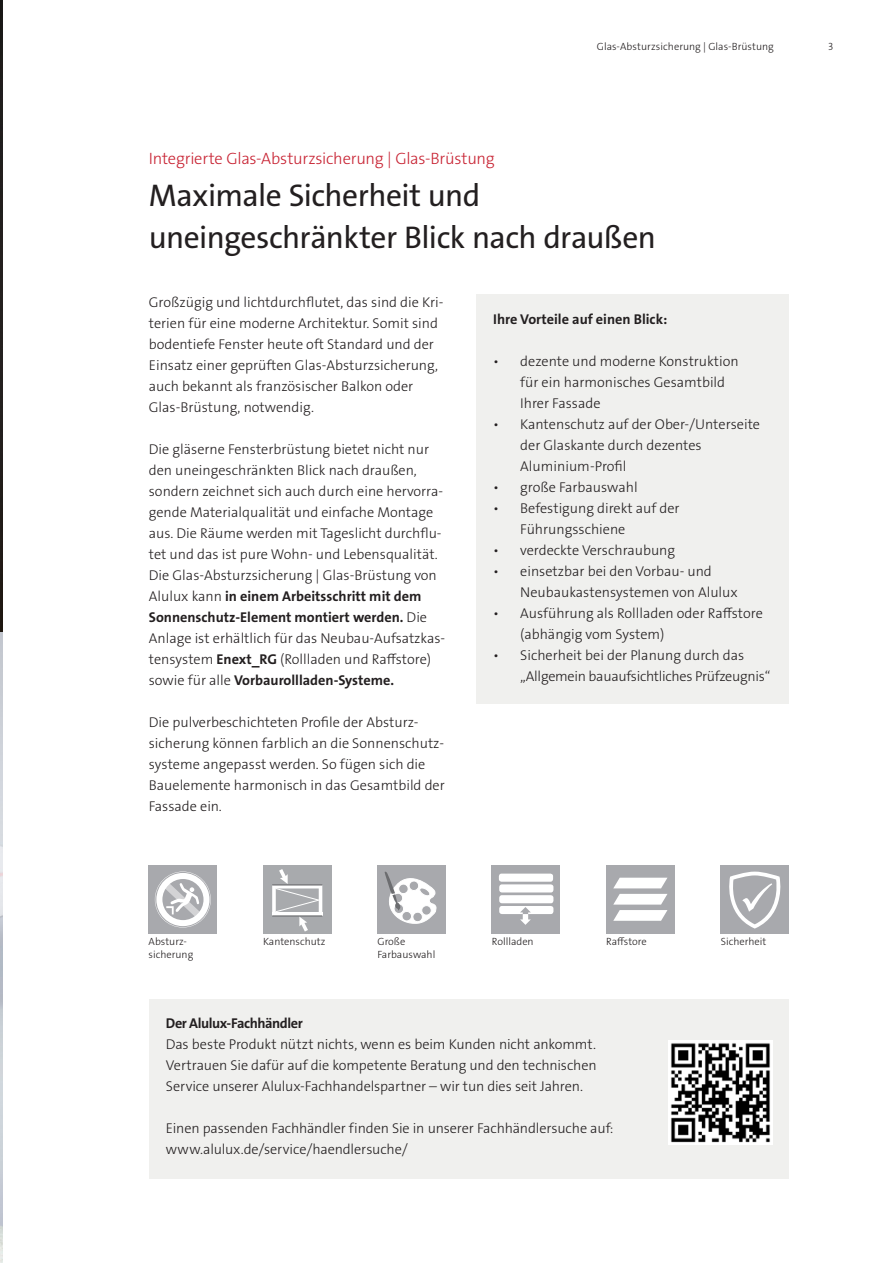
<style>
.page{position:relative;width:893px;height:1263px;background:#fff}
.page>*{position:absolute;margin:0;border:0;box-sizing:border-box;transform-origin:0 0}
.t1{font:31.5px "The Sans Os F";letter-spacing:-.02em;color:#231f20}
.t2{font:300 16.5px "The Sans Os F";letter-spacing:-.015em;color:#c82434}
.Copytext{font:300 14.25px/21px "The Sans Os F";color:#231f20}
.Copytext-2{font:300 14.25px/21px "The Sans Os F";letter-spacing:-.02em;color:#231f20}
.Copytext-3{font:700 14.25px "The Sans Os F";letter-spacing:-.01em;color:#231f20}
.Copytext-4{font:700 14.25px "The Sans Os F";letter-spacing:-.03em;color:#231f20}
.Copytext-5{font:300 10.5px/12.6px "The Sans Os F";color:#231f20}
.s1{font-weight:700}
</style>
<div class="page">
<div style="left:476px;top:295px;width:313px;height:409px;background:#f0f0ee"></div>
<img style="left:0;top:0;width:2px;height:1263px">
<div style="left:149px;top:865px;width:68px;height:68px;background:#a8a9ad"></div>
<svg style="left:155px;top:871px;width:56px;height:56px"></svg>
<div style="left:721px;top:865px;width:68px;height:68px;background:#a8a9ad"></div>
<svg style="left:729px;top:871px;width:52px;height:57px"></svg>
<div style="left:492px;top:865px;width:68px;height:68px;background:#a8a9ad"></div>
<div style="left:499px;top:884px;width:54px;height:8px;background:#fff;border-radius:3px"></div>
<div style="left:499px;top:895px;width:54px;height:8px;background:#fff;border-radius:3px"></div>
<svg style="left:499px;top:906px;width:54px;height:19px"></svg>
<div style="left:499px;top:874px;width:54px;height:8px;background:#fff;border-radius:3px"></div>
<div style="left:606px;top:865px;width:68px;height:68px;background:#a8a9ad"></div>
<svg style="left:613px;top:878px;width:54px;height:10px"></svg>
<svg style="left:614px;top:894px;width:53px;height:10px"></svg>
<svg style="left:613px;top:910px;width:54px;height:11px"></svg>
<div style="left:377px;top:865px;width:69px;height:68px;background:#a8a9ad"></div>
<svg style="left:384px;top:871px;width:53px;height:53px"></svg>
<div style="left:263px;top:865px;width:68px;height:68px;background:#a8aaad"></div>
<svg style="left:272px;top:869px;width:50px;height:62px"></svg>
<div style="left:149px;top:999px;width:640px;height:180px;background:#f0f0ee"></div>
<img style="left:669px;top:1040px;width:104px;height:104px">
<p class="Copytext-5" style="left:597px;top:40px;width:179px">Glas-Absturzsicherung | Glas-Brüstung</p>
<p class="Copytext-5" style="left:828px;top:40px;width:7px">3</p>
<p class="t2" style="left:149px;top:148px;width:347px">Integrierte Glas-Absturzsicherung | Glas-Brüstung</p>
<p class="t1" style="left:149px;top:175px;width:333px">Maximale Sicherheit und</p>
<p class="t1" style="left:149px;top:217px;width:509px">uneingeschränkter Blick nach draußen</p>
<p class="Copytext" style="left:149px;top:291px;width:296px">Großzügig und lichtdurchflutet, das sind die Kri&shy;terien für eine moderne Architektur. Somit sind bodentiefe Fenster heute oft Standard und der Einsatz einer geprüften Glas-Absturzsicherung, auch bekannt als französischer Balkon oder Glas-Brüstung, notwendig.</p>
<p class="Copytext" style="left:149px;top:438px;width:282px">Die gläserne Fensterbrüstung bietet nicht nur den uneingeschränkten Blick nach draußen,</p>
<p class="Copytext" style="left:149px;top:480px;width:296px">sondern zeichnet sich auch durch eine hervorra&shy;gende Materialqualität und einfache Montage aus. Die Räume werden mit Tageslicht durchflu&shy;tet und das ist pure Wohn- und Lebensqualität.</p>
<p class="Copytext" style="left:149px;top:564px;width:298px">Die Glas-Absturzsicherung | Glas-Brüstung von Alulux kann <span class="s1">in einem Arbeitsschritt mit dem Sonnenschutz-Element montiert werden.</span> Die Anlage ist erhältlich für das Neubau-Aufsatzkas&shy;tensystem <span class="s1">Enext_RG</span> (Rollladen und Raffstore) sowie für alle <span class="s1">Vorbaurollladen-Systeme.</span></p>
<p class="Copytext" style="left:149px;top:711px;width:271px">Die pulverbeschichteten Profile der Absturz-</p>
<p class="Copytext" style="left:149px;top:732px;width:297px">sicherung können farblich an die Sonnenschutz&shy;systeme angepasst werden. So fügen sich die Bauelemente harmonisch in das Gesamtbild der Fassade ein.</p>
<p class="Copytext-3" style="left:493px;top:310px;width:176px">Ihre Vorteile auf einen Blick:</p>
<p class="Copytext" style="left:520px;top:350px;width:220px;text-indent:-27px">• dezente und moderne Konstruktion für ein harmonisches Gesamtbild<br>Ihrer Fassade</p>
<p class="Copytext" style="left:520px;top:413px;width:241px;text-indent:-27px">• Kantenschutz auf der Ober-/Unterseite der Glaskante durch dezentes<br>Aluminium-Profil</p>
<p class="Copytext" style="left:493px;top:476px;width:146px">• große Farbauswahl</p>
<p class="Copytext" style="left:520px;top:497px;width:161px;text-indent:-27px">• Befestigung direkt auf der<br>Führungsschiene</p>
<p class="Copytext" style="left:493px;top:539px;width:183px">• verdeckte Verschraubung</p>
<p class="Copytext" style="left:520px;top:560px;width:219px;text-indent:-27px">• einsetzbar bei den Vorbau- und<br>Neubaukastensystemen von Alulux</p>
<p class="Copytext" style="left:520px;top:602px;width:244px;text-indent:-27px">• Ausführung als Rollladen oder Raffstore (abhängig vom System)</p>
<p class="Copytext-2" style="left:520px;top:644px;width:252px;text-indent:-27px">• Sicherheit bei der Planung durch das „Allgemein bauaufsichtliches Prüfzeugnis“</p>
<p class="Copytext-5" style="left:149px;top:935px;width:40px">Absturz-</p>
<p class="Copytext-5" style="left:492px;top:935px;width:43px">Rollladen</p>
<p class="Copytext-5" style="left:606px;top:935px;width:42px">Raffstore</p>
<p class="Copytext-5" style="left:721px;top:935px;width:47px">Sicherheit</p>
<p class="Copytext-5" style="left:149px;top:948px;width:46px">sicherung</p>
<p class="Copytext-5" style="left:377px;top:935px;width:59px">Große<br>Farbauswahl</p>
<p class="Copytext-5" style="left:263px;top:935px;width:64px">Kantenschutz</p>
<p class="Copytext-4" style="left:166px;top:1014px;width:139px">Der Alulux-Fachhändler</p>
<p class="Copytext" style="left:166px;top:1034px;width:432px">Das beste Produkt nützt nichts, wenn es beim Kunden nicht ankommt.</p>
<p class="Copytext" style="left:166px;top:1055px;width:432px">Vertrauen Sie dafür auf die kompetente Beratung und den technischen</p>
<p class="Copytext" style="left:166px;top:1076px;width:419px">Service unserer Alulux-Fachhandelspartner – wir tun dies seit Jahren.</p>
<p class="Copytext" style="left:166px;top:1118px;width:449px">Einen passenden Fachhändler finden Sie in unserer Fachhändlersuche auf:</p>
<p class="Copytext" style="left:166px;top:1139px;width:243px">www.alulux.de/service/haendlersuche/</p>
</div>
